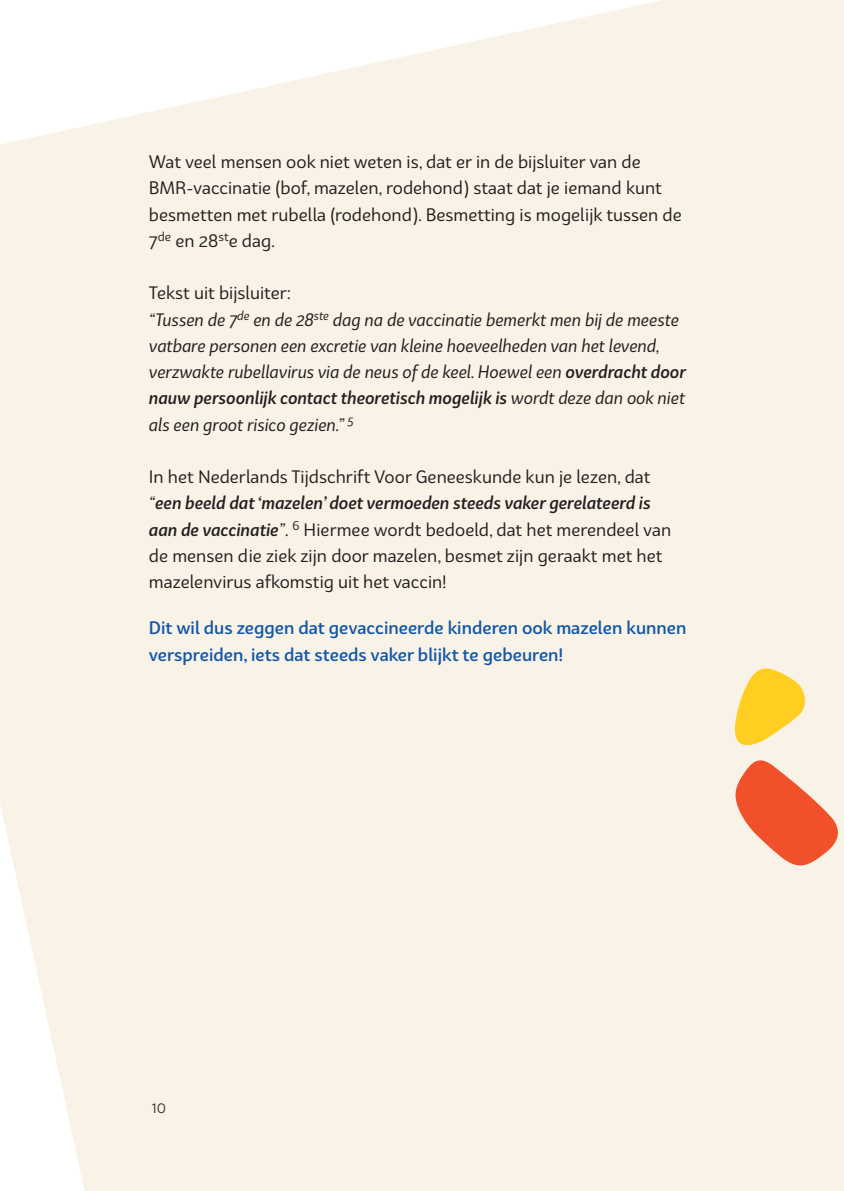
<style>
.page{position:relative;width:844px;height:1191px;background:#fff}
.page>*{position:absolute;margin:0;border:0;box-sizing:border-box;transform-origin:0 0}
.t1{font:17.5px/26.2px "Bw Surco";color:#231f20}
.t2{font:italic 17.5px/26.2px "Bw Surco";color:#231f20}
.t3{font:500 17.5px/26.2px "Bw Surco";color:#1157a8}
.t4{font:15.75px "Bw Surco";color:#231f20}
.s1{font-style:normal}
.s2{font-weight:500}
.s3{font-style:italic}
.s4{font-weight:500;font-style:italic}
</style>
<div class="page">
<div style="left:0;top:0;width:843px;height:1191px;background:#f9f2e6"></div>
<svg style="left:733px;top:667px;width:110px;height:229px;background:#f7c398"></svg>
<p class="t1" style="left:149px;top:148px;width:534px">Wat veel mensen ook niet weten is, dat er in de bijsluiter van de BMR-vaccinatie (bof, mazelen, rodehond) staat dat je iemand kunt besmetten met rubella (rodehond). Besmetting is mogelijk tussen de 7<sup>de</sup> en 28<sup>st</sup>e dag.</p>
<p class="t2" style="left:149px;top:279px;width:538px"><span class="s1">Tekst uit bijsluiter:<br></span>“Tussen de 7<sup>de</sup> en de 28<sup>ste</sup> dag na de vaccinatie bemerkt men bij de meeste vatbare personen een excretie van kleine hoeveelheden van het levend, verzwakte rubellavirus via de neus of de keel. Hoewel een <span class="s2">overdracht door nauw persoonlijk contact theoretisch mogelijk is</span> wordt deze dan ook niet als een groot risico gezien.” <sup>5</sup></p>
<p class="t1" style="left:149px;top:463px;width:523px">In het Nederlands Tijdschrift Voor Geneeskunde kun je lezen, dat <span class="s3">“</span><span class="s4">een beeld dat ‘mazelen’ doet vermoeden steeds vaker gerelateerd is aan de vaccinatie</span><span class="s3">”</span>. <sup>6</sup> Hiermee wordt bedoeld, dat het merendeel van de mensen die ziek zijn door mazelen, besmet zijn geraakt met het mazelenvirus afkomstig uit het vaccin!</p>
<p class="t3" style="left:149px;top:614px;width:539px">Dit wil dus zeggen dat gevaccineerde kinderen ook mazelen kunnen verspreiden, iets dat steeds vaker blijkt te gebeuren!</p>
<p class="t4" style="left:152px;top:1097px;width:16px">10</p>
</div>
